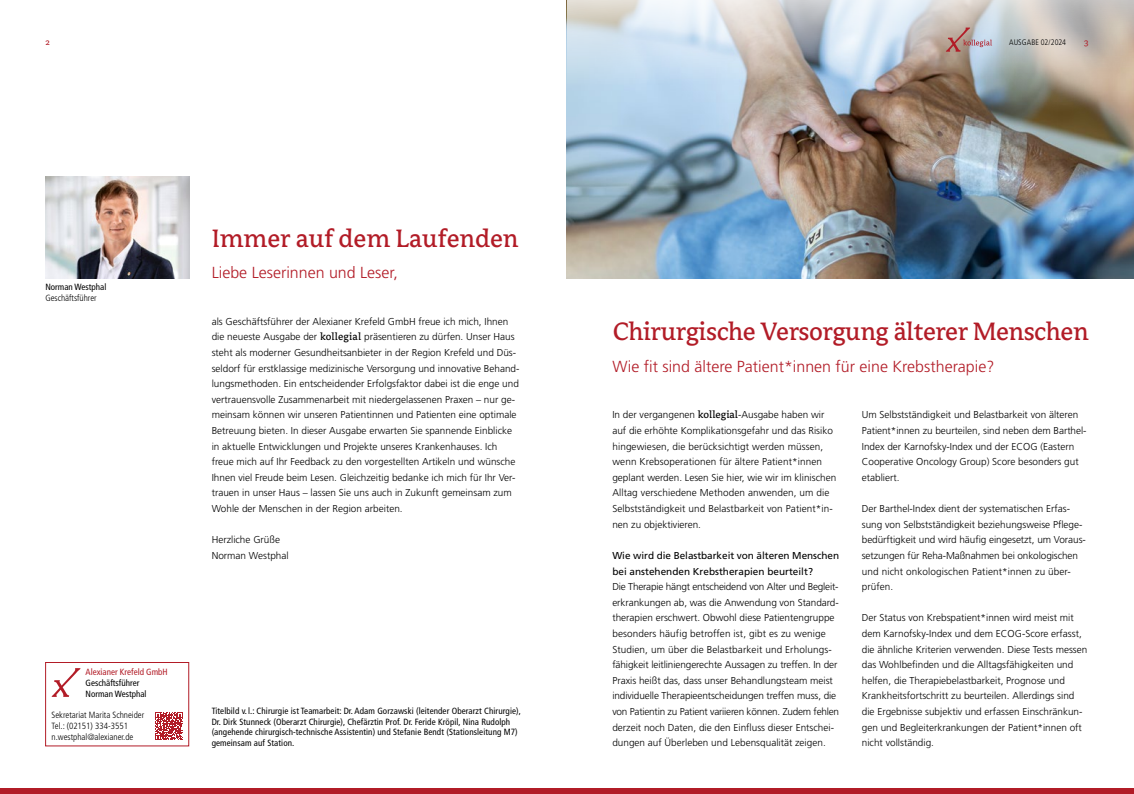
<style>
.page{position:relative;width:1134px;height:794px;background:#fff}
.page>*{position:absolute;margin:0;border:0;box-sizing:border-box;transform-origin:0 0}
.t1{font:28px "Avance OT";letter-spacing:-.015em;color:#b21c27}
.t2{font:300 16px "Frutiger LT Std";color:#b21c27}
.t3{font:300 10px/15.6px "Frutiger LT Std";color:#000}
.t4{font:10px/15.6px "Frutiger LT Std";letter-spacing:-.005em;color:#000}
.t5{font:condensed 9px/10.8px "Frutiger LT Std";letter-spacing:.01em;color:#000}
.t6{font:300 condensed 9px/10.8px "Frutiger LT Std";color:#000}
.t7{font:condensed 9px "Frutiger LT Std";color:#b21c27}
.t8{font:9px "Avance OT";color:#b21c27}
.t9{font:300 condensed 8px "Frutiger LT Std";letter-spacing:.005em;color:#000}
.s1{font-family:"Avance OT";font-weight:400;font-size:11.5px}
</style>
<div class="page">
<img style="left:567px;top:97px;width:567px;height:181px">
<svg style="left:567px;top:0;width:379px;height:97px;background:#c7cdd4"></svg>
<div style="left:0;top:788px;width:567px;height:6px;background:#b21c27"></div>
<div style="left:567px;top:788px;width:567px;height:6px;background:#b21c27"></div>
<img style="left:946px;top:0;width:188px;height:116px">
<img style="left:45px;top:177px;width:144px;height:101px">
<svg style="left:52px;top:668px;width:28px;height:29px"></svg>
<div style="left:45px;top:662px;width:144px;height:84px;border:1px solid #b21c27"></div>
<svg style="left:155px;top:712px;width:28px;height:28px"></svg>
<p class="t8" style="left:45px;top:38px;width:6px">2</p>
<p class="t9" style="left:1009px;top:38px;width:58px">AUSGABE 02/2024</p>
<p class="t8" style="left:1084px;top:38px;width:6px">3</p>
<h1 class="t1" style="left:212px;top:224px;width:308px">Immer auf dem Laufenden</h1>
<p class="t5" style="left:45px;top:282px;width:63px">Norman Westphal</p>
<p class="t6" style="left:45px;top:293px;width:53px">Geschäftsführer</p>
<h2 class="t2" style="left:212px;top:263px;width:188px">Liebe Leserinnen und Leser,</h2>
<p class="t3" style="left:212px;top:314px;width:309px">als Geschäftsführer der Alexianer Krefeld GmbH freue ich mich, Ihnen die neueste Ausgabe der <span class="s1">kollegial</span> präsentieren zu dürfen. Unser Haus steht als moderner Gesundheitsanbieter in der Region Krefeld und Düs&shy;seldorf für erstklassige medizinische Versorgung und innovative Behand&shy;lungsmethoden. Ein entscheidender Erfolgsfaktor dabei ist die enge und vertrauensvolle Zusammenarbeit mit niedergelassenen Praxen – nur ge&shy;meinsam können wir unseren Patientinnen und Patienten eine optimale Betreuung bieten. In dieser Ausgabe erwarten Sie spannende Einblicke in aktuelle Entwicklungen und Projekte unseres Krankenhauses. Ich freue mich auf Ihr Feedback zu den vorgestellten Artikeln und wünsche Ihnen viel Freude beim Lesen. Gleichzeitig bedanke ich mich für Ihr Ver&shy;trauen in unser Haus – lassen Sie uns auch in Zukunft gemeinsam zum Wohle der Menschen in der Region arbeiten.</p>
<p class="t3" style="left:212px;top:532px;width:79px">Herzliche Grüße<br>Norman Westphal</p>
<p class="t7" style="left:86px;top:667px;width:84px">Alexianer Krefeld GmbH</p>
<p class="t5" style="left:86px;top:677px;width:63px">Geschäftsführer<br>Norman Westphal</p>
<p class="t6" style="left:52px;top:710px;width:94px">Sekretariat Marita Schneider<br>Tel.: (02151) 334-3551 n.westphal@alexianer.de</p>
<p class="t5" style="left:212px;top:705px;width:311px">Titelbild v.l.: Chirurgie ist Teamarbeit: Dr. Adam Gorzawski (leitender Oberarzt Chirurgie), Dr. Dirk Stunneck (Oberarzt Chirurgie), Chefärztin Prof. Dr. Feride Kröpil, Nina Rudolph (angehende chirurgisch-technische Assistentin) und Stefanie Bendt (Stationsleitung M7) gemeinsam auf Station.</p>
<h1 class="t1" style="left:612px;top:317px;width:478px">Chirurgische Versorgung älterer Menschen</h1>
<h2 class="t2" style="left:612px;top:357px;width:384px">Wie fit sind ältere Patient*innen für eine Krebstherapie?</h2>
<p class="t3" style="left:862px;top:407px;width:226px">Um Selbstständigkeit und Belastbarkeit von älteren Patient*innen zu beurteilen, sind neben dem Barthel-Index der Karnofsky-Index und der ECOG (Eastern Cooperative Oncology Group) Score besonders gut etabliert.</p>
<p class="t3" style="left:862px;top:501px;width:225px">Der Barthel-Index dient der systematischen Erfas&shy;sung von Selbstständigkeit beziehungsweise Pflege&shy;bedürftigkeit und wird häufig eingesetzt, um Voraus&shy;setzungen für Reha-Maßnahmen bei onkologischen und nicht onkologischen Patient*innen zu über&shy;prüfen.</p>
<p class="t3" style="left:862px;top:610px;width:227px">Der Status von Krebspatient*innen wird meist mit dem Karnofsky-Index und dem ECOG-Score erfasst, die ähnliche Kriterien verwenden. Diese Tests messen das Wohlbefinden und die Alltagsfähigkeiten und helfen, die Therapiebelastbarkeit, Prognose und Krankheitsfortschritt zu beurteilen. Allerdings sind die Ergebnisse subjektiv und erfassen Einschränkun&shy;gen und Begleiterkrankungen der Patient*innen oft nicht vollständig.</p>
<p class="t3" style="left:612px;top:407px;width:225px">In der vergangenen <span class="s1">kollegial</span>-Ausgabe haben wir auf die erhöhte Komplikationsgefahr und das Risiko hingewiesen, die berücksichtigt werden müssen, wenn Krebsoperationen für ältere Patient*innen geplant werden. Lesen Sie hier, wie wir im klinischen Alltag verschiedene Methoden anwenden, um die Selbstständigkeit und Belastbarkeit von Patient*in&shy;nen zu objektivieren.</p>
<p class="t4" style="left:612px;top:547px;width:228px">Wie wird die Belastbarkeit von älteren Menschen bei anstehenden Krebstherapien beurteilt?</p>
<p class="t3" style="left:612px;top:579px;width:228px">Die Therapie hängt entscheidend von Alter und Begleit&shy;erkrankungen ab, was die Anwendung von Standard&shy;therapien erschwert. Obwohl diese Patientengruppe besonders häufig betroffen ist, gibt es zu wenige Studien, um über die Belastbarkeit und Erholungs&shy;fähigkeit leitliniengerechte Aussagen zu treffen. In der Praxis heißt das, dass unser Behandlungsteam meist individuelle Therapieentscheidungen treffen muss, die von Patientin zu Patient variieren können. Zudem fehlen derzeit noch Daten, die den Einfluss dieser Entschei&shy;dungen auf Überleben und Lebensqualität zeigen.</p>
</div>
